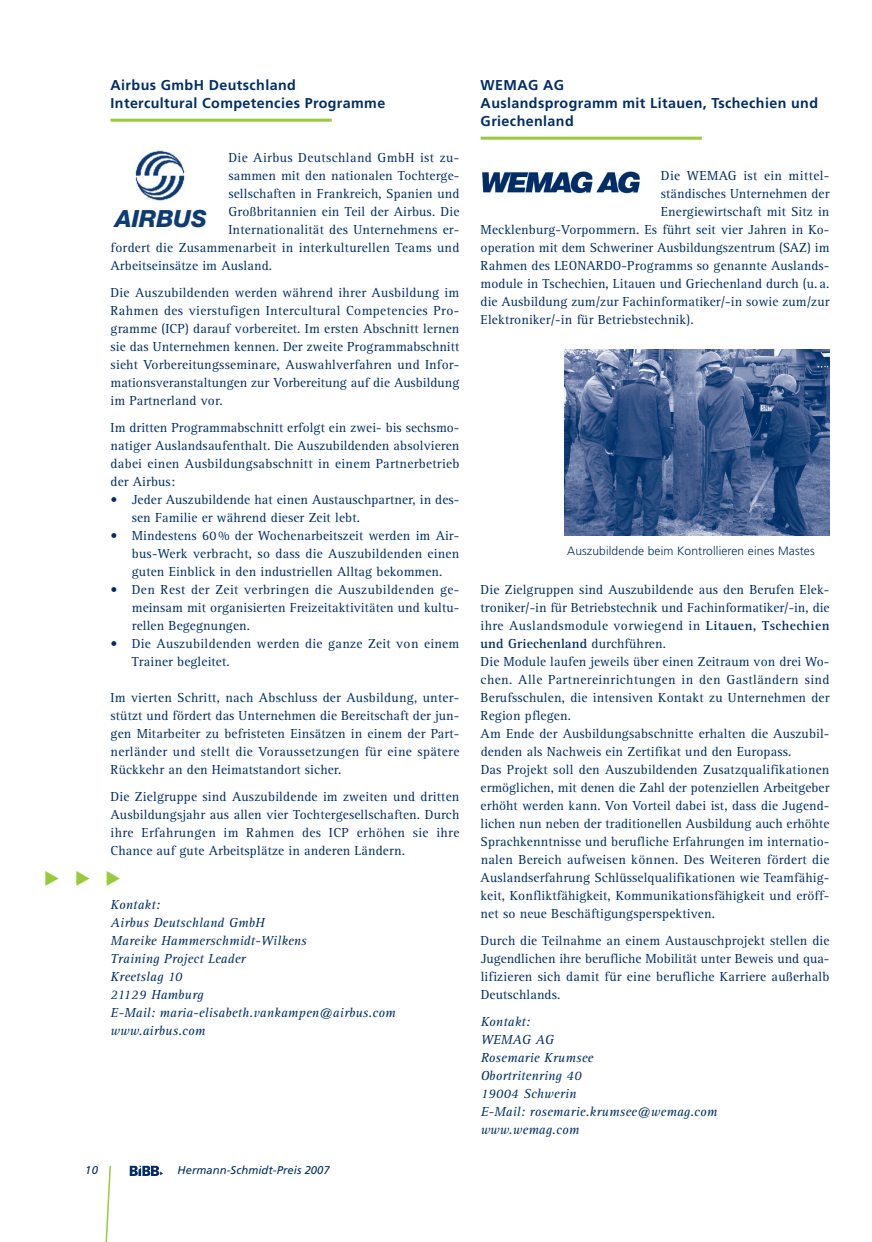
<style>
.page{position:relative;width:872px;height:1242px;background:#fff}
.page>*{position:absolute;margin:0;border:0;box-sizing:border-box;transform-origin:0 0}
.t1{font:italic 800 23.7px "Helvetica Neue";color:#0e3b71}
.t2{font:700 14.25px/18px "Frutiger";letter-spacing:.03em;color:#002d66}
.t3{font:13.5px/18px "Rotis Serif";letter-spacing:.01em;color:#002d66;text-align:justify}
.t4{font:italic 13.5px/18px "Rotis Serif";letter-spacing:.01em;color:#002d66}
.t5{font:13.5px "Rotis Serif";letter-spacing:.03em;color:#002d66}
.t6{font:300 12px "Frutiger";letter-spacing:.01em;color:#002d66}
.t7{font:italic 11.25px "Frutiger";letter-spacing:.005em;color:#002d66}
.s1{font-weight:700}
</style>
<div class="page">
<hr style="left:111px;top:119px;width:221px;height:3px;background:#99ca3b">
<hr style="left:480px;top:137px;width:222px;height:3px;background:#99ca3b">
<svg style="left:105px;top:1165px;width:6px;height:77px"></svg>
<img style="left:129px;top:1165px;width:34px;height:11px">
<img style="left:135px;top:150px;width:50px;height:51px">
<img style="left:482px;top:171px;width:158px;height:23px">
<img style="left:565px;top:349px;width:265px;height:187px">
<p class="t2" style="left:111px;top:77px;width:276px">Airbus GmbH Deutschland<br>Intercultural Competencies Programme</p>
<p class="t5" style="left:228px;top:153px;width:232px">Die Airbus Deutschland GmbH ist zu-</p>
<p class="t3" style="left:228px;top:168px;width:232px">sammen mit den nationalen Tochterge-</p>
<p class="t3" style="left:228px;top:186px;width:232px">sellschaften in Frankreich, Spanien und</p>
<p class="t3" style="left:228px;top:204px;width:232px">Großbritannien ein Teil der Airbus. Die</p>
<p class="t3" style="left:228px;top:222px;width:232px">Internationalität des Unternehmens er-</p>
<p class="t3" style="left:111px;top:240px;width:350px">fordert die Zusammenarbeit in interkulturellen Teams und</p>
<p class="t3" style="left:111px;top:258px;width:163px">Arbeitseinsätze im Ausland.</p>
<p class="t3" style="left:111px;top:285px;width:350px">Die Auszubildenden werden während ihrer Ausbildung im Rahmen des vierstufigen Intercultural Competencies Pro&shy;gramme (ICP) darauf vorbereitet. Im ersten Abschnitt lernen sie das Unternehmen kennen. Der zweite Programmabschnitt sieht Vorbereitungsseminare, Auswahlverfahren und Infor&shy;mationsveranstaltungen zur Vorbereitung auf die Ausbildung im Partnerland vor.</p>
<p class="t3" style="left:111px;top:420px;width:350px">Im dritten Programmabschnitt erfolgt ein zwei- bis sechsmo&shy;natiger Auslandsaufenthalt. Die Auszubildenden absolvieren dabei einen Ausbildungsabschnitt in einem Partnerbetrieb der Airbus:</p>
<p class="t3" style="left:132px;top:492px;width:329px;text-indent:-21px">• Jeder Auszubildende hat einen Austauschpartner, in des&shy;sen Familie er während dieser Zeit lebt.</p>
<p class="t3" style="left:132px;top:528px;width:329px;text-indent:-21px">• Mindestens 60 % der Wochenarbeitszeit werden im Air&shy;bus-Werk verbracht, so dass die Auszubildenden einen guten Einblick in den industriellen Alltag bekommen.</p>
<p class="t3" style="left:132px;top:582px;width:329px;text-indent:-21px">• Den Rest der Zeit verbringen die Auszubildenden ge&shy;meinsam mit organisierten Freizeitaktivitäten und kultu&shy;rellen Begegnungen.</p>
<p class="t3" style="left:132px;top:636px;width:329px;text-indent:-21px">• Die Auszubildenden werden die ganze Zeit von einem<br>Trainer begleitet.</p>
<p class="t3" style="left:111px;top:690px;width:350px">Im vierten Schritt, nach Abschluss der Ausbildung, unter&shy;stützt und fördert das Unternehmen die Bereitschaft der jun&shy;gen Mitarbeiter zu befristeten Einsätzen in einem der Part&shy;nerländer und stellt die Voraussetzungen für eine spätere Rückkehr an den Heimatstandort sicher.</p>
<p class="t3" style="left:111px;top:789px;width:350px">Die Zielgruppe sind Auszubildende im zweiten und dritten Ausbildungsjahr aus allen vier Tochtergesellschaften. Durch ihre Erfahrungen im Rahmen des ICP erhöhen sie ihre Chance auf gute Arbeitsplätze in anderen Ländern.</p>
<h1 class="t1" style="left:115px;top:210px;width:93px">AIRBUS</h1>
<p class="t4" style="left:111px;top:897px;width:286px">Kontakt:<br>Airbus Deutschland GmbH<br>Mareike Hammerschmidt-Wilkens<br>Training Project Leader<br>Kreetslag 10<br>21129 Hamburg<br>E-Mail: maria-elisabeth.vankampen@airbus.com www.airbus.com</p>
<p class="t7" style="left:85px;top:1166px;width:15px">10</p>
<p class="t7" style="left:178px;top:1166px;width:154px">Hermann-Schmidt-Preis 2007</p>
<p class="t2" style="left:480px;top:77px;width:339px">WEMAG AG<br>Auslandsprogramm mit Litauen, Tschechien und<br>Griechenland</p>
<p class="t5" style="left:661px;top:171px;width:170px">Die WEMAG ist ein mittel-</p>
<p class="t3" style="left:661px;top:186px;width:170px">ständisches Unternehmen der</p>
<p class="t3" style="left:661px;top:204px;width:170px">Energiewirtschaft mit Sitz in</p>
<p class="t3" style="left:480px;top:222px;width:350px">Mecklenburg-Vorpommern. Es führt seit vier Jahren in Ko-</p>
<p class="t3" style="left:480px;top:240px;width:350px">operation mit dem Schweriner Ausbildungszentrum (SAZ) im</p>
<p class="t3" style="left:480px;top:258px;width:350px">Rahmen des LEONARDO-Programms so genannte Auslands-</p>
<p class="t3" style="left:480px;top:276px;width:350px">module in Tschechien, Litauen und Griechenland durch (u. a.</p>
<p class="t3" style="left:480px;top:294px;width:350px">die Ausbildung zum/zur Fachinformatiker/-in sowie zum/zur</p>
<p class="t3" style="left:480px;top:312px;width:214px">Elektroniker/-in für Betriebstechnik).</p>
<p class="t6" style="left:567px;top:546px;width:249px">Auszubildende beim Kontrollieren eines Mastes</p>
<p class="t3" style="left:480px;top:582px;width:350px;text-align:left">Die Zielgruppen sind Auszubildende aus den Berufen Elek&shy;troniker/-in für Betriebstechnik und Fachinformatiker/-in, die ihre Auslandsmodule vorwiegend in <span class="s1">Litauen, Tschechien und Griechenland</span> durchführen.<br>Die Module laufen jeweils über einen Zeitraum von drei Wo&shy;chen. Alle Partnereinrichtungen in den Gastländern sind Berufsschulen, die intensiven Kontakt zu Unternehmen der Region pflegen.<br>Am Ende der Ausbildungsabschnitte erhalten die Auszubil&shy;denden als Nachweis ein Zertifikat und den Europass.<br>Das Projekt soll den Auszubildenden Zusatzqualifikationen ermöglichen, mit denen die Zahl der potenziellen Arbeitgeber erhöht werden kann. Von Vorteil dabei ist, dass die Jugend&shy;lichen nun neben der traditionellen Ausbildung auch erhöhte Sprachkenntnisse und berufliche Erfahrungen im internatio&shy;nalen Bereich aufweisen können. Des Weiteren fördert die Auslandserfahrung Schlüsselqualifikationen wie Teamfähig&shy;keit, Konfliktfähigkeit, Kommunikationsfähigkeit und eröff&shy;net so neue Beschäftigungsperspektiven.</p>
<p class="t3" style="left:480px;top:933px;width:350px">Durch die Teilnahme an einem Austauschprojekt stellen die Jugendlichen ihre berufliche Mobilität unter Beweis und qua&shy;lifizieren sich damit für eine berufliche Karriere außerhalb Deutschlands.</p>
<p class="t4" style="left:480px;top:1014px;width:238px">Kontakt:<br>WEMAG AG<br>Rosemarie Krumsee<br>Obortritenring 40<br>19004 Schwerin<br>E-Mail: rosemarie.krumsee@wemag.com www.wemag.com</p>
</div>
